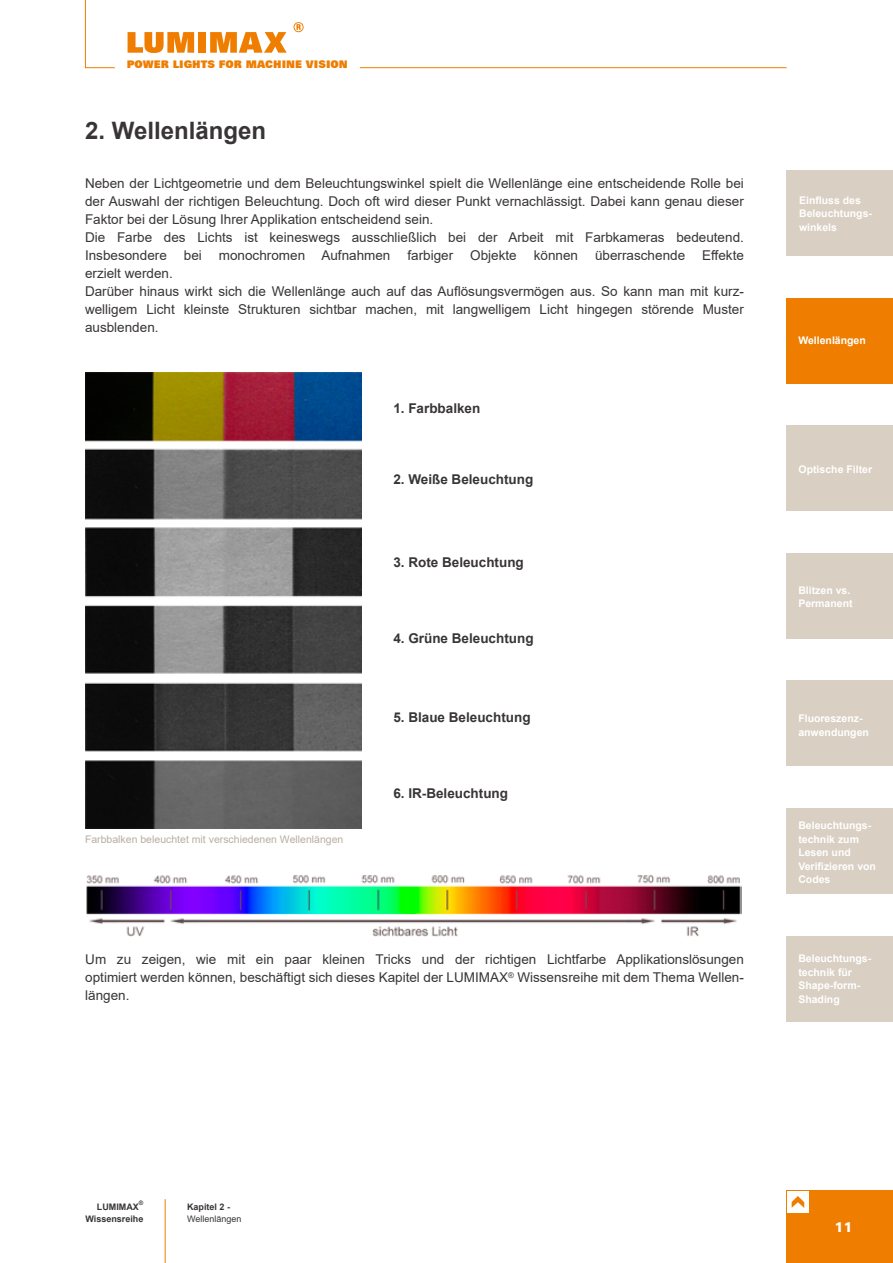
<style>
.page{position:relative;width:893px;height:1263px;background:#fff}
.page>*{position:absolute;margin:0;border:0;box-sizing:border-box;transform-origin:0 0}
.t1{font:700 24px "Arial";color:#393536}
.t2{font:13.5px/18px "Arial";color:#393536}
.t3{font:700 13.5px "Arial";color:#393536}
.t4{font:900 13.5px "Zurich BT";color:#fff}
.t5{font:700 10.5px/13.5px "Arial";color:#fff}
.t6{font:10.5px "Arial";color:#b8aea1}
.t7{font:900 10.5px "Zurich BT";color:#ef7d00}
.t8{font:700 9px "Arial";color:#393536}
.t9{font:9px "Arial";color:#393536}
.t10{font:700 6.15px "Arial";color:#393536}
</style>
<div class="page">
<div style="left:787px;top:1191px;width:106px;height:72px;background:#ef7d00"></div>
<div style="left:787px;top:170px;width:106px;height:85px;background:#d9cfc2"></div>
<div style="left:787px;top:298px;width:106px;height:85px;background:#ef7d00"></div>
<div style="left:787px;top:426px;width:106px;height:85px;background:#d9cfc2"></div>
<div style="left:787px;top:553px;width:106px;height:85px;background:#d9cfc2"></div>
<div style="left:787px;top:681px;width:106px;height:85px;background:#d9cfc2"></div>
<div style="left:787px;top:809px;width:106px;height:85px;background:#d9cfc2"></div>
<svg style="left:293px;top:22px;width:11px;height:10px"></svg>
<svg style="left:128px;top:32px;width:66px;height:21px"></svg>
<div style="left:198px;top:32px;width:8px;height:21px;background:#ef7d00"></div>
<svg style="left:210px;top:32px;width:77px;height:21px"></svg>
<hr style="left:165px;top:1199px;width:1px;height:64px;background:#ef7d00">
<hr style="left:85px;top:67px;width:30px;height:1px;background:#ef7d00">
<hr style="left:360px;top:67px;width:427px;height:1px;background:#ef7d00">
<hr style="left:85px;top:0;width:1px;height:68px;background:#ef7d00">
<div style="left:787px;top:936px;width:106px;height:85px;background:#d9cfc2"></div>
<img style="left:85px;top:373px;width:277px;height:456px">
<img style="left:86px;top:875px;width:655px;height:62px">
<div style="left:787px;top:1191px;width:22px;height:21px;background:#fff"></div>
<svg style="left:792px;top:1196px;width:12px;height:12px"></svg>
<p class="t7" style="left:127px;top:58px;width:223px">POWER LIGHTS FOR MACHINE VISION</p>
<h1 class="t1" style="left:85px;top:113px;width:182px">2. Wellenlängen</h1>
<p class="t2" style="left:85px;top:175px;width:660px">Neben der Lichtgeometrie und dem Beleuchtungswinkel spielt die Wellenlänge eine entscheidende Rolle bei der Auswahl der richtigen Beleuchtung. Doch oft wird dieser Punkt vernachlässigt. Dabei kann genau dieser Faktor bei der Lösung Ihrer Applikation entscheidend sein.<br>Die Farbe des Lichts ist keineswegs ausschließlich bei der Arbeit mit Farbkameras bedeutend.<br>Insbesondere</p>
<p class="t2" style="left:184px;top:247px;width:20px">bei</p>
<p class="t2" style="left:219px;top:247px;width:173px">monochromen Aufnahmen</p>
<p class="t2" style="left:407px;top:247px;width:47px">farbiger</p>
<p class="t2" style="left:470px;top:247px;width:48px">Objekte</p>
<p class="t2" style="left:534px;top:247px;width:46px">können</p>
<p class="t2" style="left:595px;top:247px;width:92px">überraschende</p>
<p class="t2" style="left:702px;top:247px;width:43px">Effekte</p>
<p class="t2" style="left:85px;top:265px;width:660px">erzielt werden.<br>Darüber hinaus wirkt sich die Wellenlänge auch auf das Auflösungsvermögen aus. So kann man mit kurz&shy;welligem Licht kleinste Strukturen sichtbar machen, mit langwelligem Licht hingegen störende Muster ausblenden.</p>
<p class="t3" style="left:393px;top:398px;width:89px">1. Farbbalken</p>
<p class="t3" style="left:393px;top:469px;width:142px">2. Weiße Beleuchtung</p>
<p class="t3" style="left:393px;top:553px;width:132px">3. Rote Beleuchtung</p>
<p class="t3" style="left:393px;top:628px;width:142px">4. Grüne Beleuchtung</p>
<p class="t3" style="left:393px;top:708px;width:139px">5. Blaue Beleuchtung</p>
<p class="t6" style="left:85px;top:832px;width:260px">Farbbalken beleuchtet mit verschiedenen Wellenlängen</p>
<p class="t3" style="left:393px;top:783px;width:116px">6. IR-Beleuchtung</p>
<p class="t2" style="left:85px;top:950px;width:660px;text-align:justify">Um zu zeigen, wie mit ein paar kleinen Tricks und der richtigen Lichtfarbe Applikationslösungen optimiert werden können, beschäftigt sich dieses Kapitel der LUMIMAX<sup>®</sup> Wissensreihe mit dem Thema Wellen&shy;längen.</p>
<p class="t5" style="left:799px;top:194px;width:74px">Einfluss des<br>Beleuchtungs&shy;winkels</p>
<p class="t5" style="left:798px;top:334px;width:69px">Wellenlängen</p>
<p class="t5" style="left:798px;top:463px;width:75px">Optische Filter</p>
<p class="t5" style="left:798px;top:583px;width:56px">Blitzen vs.<br>Permanent</p>
<p class="t5" style="left:798px;top:712px;width:72px">Fluoreszenz&shy;anwendungen</p>
<p class="t5" style="left:798px;top:819px;width:79px">Beleuchtungs&shy;technik zum<br>Lesen und<br>Verifizieren von<br>Codes</p>
<p class="t5" style="left:798px;top:952px;width:74px">Beleuchtungs&shy;technik für<br>Shape-form-<br>Shading</p>
<p class="t10" style="left:139px;top:1199px;width:6px">®</p>
<p class="t8" style="left:85px;top:1213px;width:59px">Wissensreihe</p>
<p class="t8" style="left:97px;top:1201px;width:43px">LUMIMAX</p>
<p class="t8" style="left:187px;top:1201px;width:45px">Kapitel 2 -</p>
<p class="t9" style="left:187px;top:1213px;width:56px">Wellenlängen</p>
<p class="t4" style="left:834px;top:1218px;width:19px">11</p>
</div>
